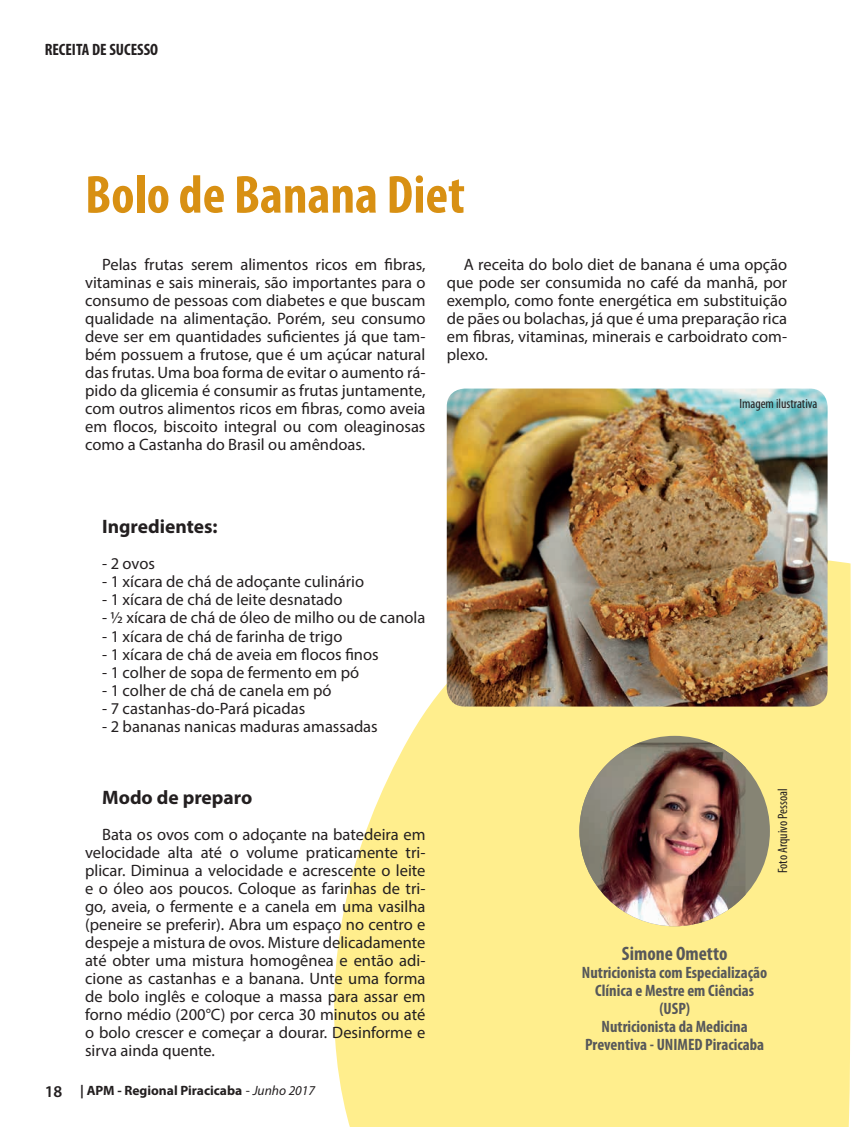
<style>
.page{position:relative;width:851px;height:1127px;background:#fff}
.page>*{position:absolute;margin:0;border:0;box-sizing:border-box;transform-origin:0 0}
.t1{font:700 condensed 54px "Myriad Pro";color:#d89013}
.t2{font:700 19.5px "Myriad Pro";color:#231f20}
.t3{font:700 condensed 19.5px "Myriad Pro";color:#57585a}
.t4{font:16.5px/18px "Myriad Pro";color:#231f20;text-align:justify}
.t5{font:700 condensed 16.5px/18px "Myriad Pro";color:#57585a;text-align:center}
.t6{font:700 condensed 16.5px "Myriad Pro";color:#231f20}
.t7{font:600 16.5px "Myriad Pro";color:#231f20}
.t8{font:condensed 13.5px "Myriad Pro";color:#231f20}
.t9{font:700 13.5px "Myriad Pro";color:#231f20}
.s1{font-weight:400}
.s2{font-weight:400;font-style:italic}
</style>
<div class="page">
<svg style="left:334px;top:556px;width:516px;height:571px;background:#feef9b"></svg>
<img style="left:446px;top:388px;width:381px;height:318px">
<div style="left:579px;top:736px;width:190px;height:190px;background:#868474;border-radius:50%"></div>
<img style="left:579px;top:743px;width:166px;height:183px">
<p class="t6" style="left:45px;top:39px;width:115px">RECEITA DE SUCESSO</p>
<h1 class="t1" style="left:85px;top:161px;width:381px">Bolo de Banana Diet</h1>
<p class="t4" style="left:85px;top:255px;width:342px;text-indent:17px">Pelas frutas serem alimentos ricos em fibras, vitaminas e sais minerais, são importantes para o consumo de pessoas com diabetes e que buscam qualidade na alimentação. Porém, seu consumo deve ser em quantidades suficientes já que tam&shy;bém possuem a frutose, que é um açúcar natural das frutas. Uma boa forma de evitar o aumento rá&shy;pido da glicemia é consumir as frutas juntamente, com outros alimentos ricos em fibras, como aveia em flocos, biscoito integral ou com oleaginosas como a Castanha do Brasil ou amêndoas.</p>
<p class="t4" style="left:446px;top:255px;width:342px;text-indent:17px">A receita do bolo diet de banana é uma opção que pode ser consumida no café da manhã, por exemplo, como fonte energética em substituição de pães ou bolachas, já que é uma preparação rica em fibras, vitaminas, minerais e carboidrato com&shy;plexo.</p>
<p class="t8" style="left:739px;top:396px;width:79px">Imagem ilustrativa</p>
<p class="t2" style="left:102px;top:514px;width:117px">Ingredientes:</p>
<p class="t4" style="left:102px;top:555px;width:54px">- 2 ovos</p>
<p class="t4" style="left:102px;top:573px;width:263px">- 1 xícara de chá de adoçante culinário</p>
<p class="t4" style="left:102px;top:591px;width:242px">- 1 xícara de chá de leite desnatado</p>
<p class="t4" style="left:102px;top:609px;width:325px">- ½ xícara de chá de óleo de milho ou de canola</p>
<p class="t4" style="left:102px;top:627px;width:242px">- 1 xícara de chá de farinha de trigo</p>
<p class="t4" style="left:102px;top:645px;width:278px">- 1 xícara de chá de aveia em flocos finos</p>
<p class="t4" style="left:102px;top:663px;width:259px">- 1 colher de sopa de fermento em pó</p>
<p class="t4" style="left:102px;top:681px;width:231px">- 1 colher de chá de canela em pó</p>
<p class="t4" style="left:102px;top:699px;width:205px">- 7 castanhas-do-Pará picadas</p>
<p class="t4" style="left:102px;top:717px;width:277px">- 2 bananas nanicas maduras amassadas</p>
<p class="t7" style="left:45px;top:1081px;width:19px">18</p>
<p class="t2" style="left:102px;top:784px;width:152px">Modo de preparo</p>
<p class="t4" style="left:85px;top:825px;width:342px;text-indent:17px">Bata os ovos com o adoçante na batedeira em velocidade alta até o volume praticamente tri&shy;plicar. Diminua a velocidade e acrescente o leite e o óleo aos poucos. Coloque as farinhas de tri&shy;go, aveia, o fermente e a canela em uma vasilha (peneire se preferir). Abra um espaço no centro e despeje a mistura de ovos. Misture delicadamente até obter uma mistura homogênea e então adi&shy;cione as castanhas e a banana. Unte uma forma de bolo inglês e coloque a massa para assar em forno médio (200°C) por cerca 30 minutos ou até o bolo crescer e começar a dourar. Desinforme e sirva ainda quente.</p>
<p class="t9" style="left:80px;top:1081px;width:236px">| APM - Regional Piracicaba <span class="s1">-</span> <span class="s2">Junho 2017</span></p>
<p class="t8" style="left:774px;top:873px;width:86px;rotate:-90deg">Foto Arquivo Pessoal</p>
<p class="t3" style="left:621px;top:941px;width:107px">Simone Ometto</p>
<p class="t5" style="left:582px;top:963px;width:187px">Nutricionista com Especialização<br>Clínica e Mestre em Ciências (USP)<br>Nutricionista da Medicina<br>Preventiva - UNIMED Piracicaba</p>
</div>
